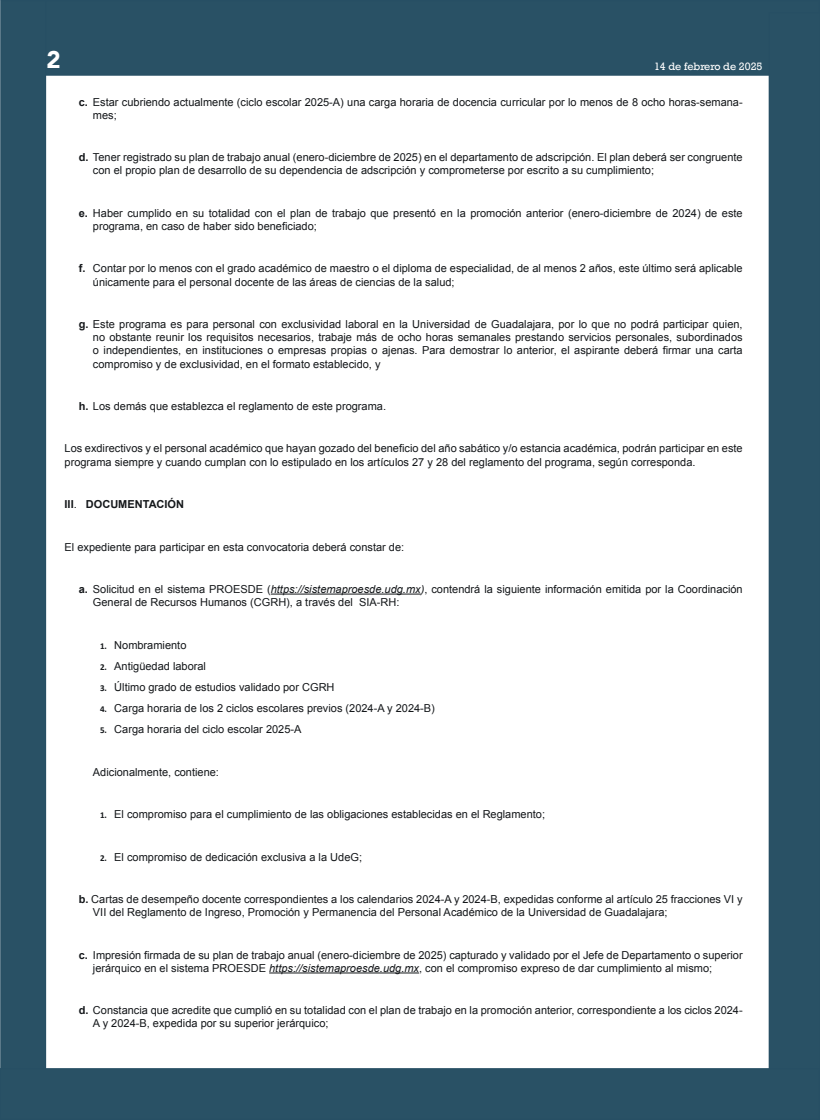
<style>
.page{position:relative;width:820px;height:1120px;background:#fff}
.page>*{position:absolute;margin:0;border:0;box-sizing:border-box;transform-origin:0 0}
.t1{font:900 24px "Avenir";color:#fff}
.t2{font:11px/13.2px "Arial";color:#14171a}
.t3{font:700 11px "Arial";color:#14171a}
.t4{font:10px "Rockwell";color:#fff}
.s1{font-weight:700}
.s2{font-weight:400}
.s3{font-style:italic}
.s4{font-family:"Calibri";font-weight:700;font-size:9px}
</style>
<div class="page">
<div style="left:26px;top:1px;width:793px;height:74px;background:#295165"></div>
<div style="left:25px;top:0;width:794px;height:76px;border:1px solid #274f64"></div>
<div style="left:1px;top:1px;width:45px;height:1086px;background:#295165"></div>
<div style="left:0;top:0;width:46px;height:1088px;border:1px solid #274f64"></div>
<div style="left:768px;top:13px;width:51px;height:1063px;background:#295165"></div>
<div style="left:768px;top:12px;width:51px;height:1064px;border:1px solid #274f64"></div>
<div style="left:0;top:1068px;width:819px;height:51px;background:#295165"></div>
<div style="left:0;top:1068px;width:819px;height:52px;border:1px solid #274f64"></div>
<hr style="left:271px;top:594px;width:149px;height:1px;background:#14171a">
<hr style="left:269px;top:972px;width:150px;height:1px;background:#14171a">
<h1 class="t1" style="left:47px;top:39px;width:16px">2</h1>
<p class="t4" style="left:653px;top:60px;width:110px">14 de febrero de 2025</p>
<p class="t2" style="left:93px;top:95px;width:651px;text-indent:-14px"><span class="s1">c.</span> Estar cubriendo actualmente (ciclo escolar 2025-A) una carga horaria de docencia curricular por lo menos de 8 ocho horas-semana&shy;mes;</p>
<p class="t2" style="left:93px;top:151px;width:651px;text-indent:-14px"><span class="s1">d.</span> Tener registrado su plan de trabajo anual (enero-diciembre de 2025) en el departamento de adscripción. El plan deberá ser congruente con el propio plan de desarrollo de su dependencia de adscripción y comprometerse por escrito a su cumplimiento;</p>
<p class="t2" style="left:93px;top:206px;width:651px;text-indent:-14px"><span class="s1">e.</span> Haber cumplido en su totalidad con el plan de trabajo que presentó en la promoción anterior (enero-diciembre de 2024) de este programa, en caso de haber sido beneficiado;</p>
<p class="t2" style="left:93px;top:262px;width:651px;text-indent:-14px"><span class="s1">f.</span> Contar por lo menos con el grado académico de maestro o el diploma de especialidad, de al menos 2 años, este último será aplicable únicamente para el personal docente de las áreas de ciencias de la salud;</p>
<p class="t2" style="left:93px;top:318px;width:651px;text-align:justify;text-indent:-14px"><span class="s1">g.</span> Este programa es para personal con exclusividad laboral en la Universidad de Guadalajara, por lo que no podrá participar quien, no obstante reunir los requisitos necesarios, trabaje más de ocho horas semanales prestando servicios personales, subordinados o independientes, en instituciones o empresas propias o ajenas. Para demostrar lo anterior, el aspirante deberá firmar una carta compromiso y de exclusividad, en el formato establecido, y</p>
<p class="t2" style="left:79px;top:400px;width:309px"><span class="s1">h.</span> Los demás que establezca el reglamento de este programa.</p>
<p class="t2" style="left:65px;top:442px;width:679px">Los exdirectivos y el personal académico que hayan gozado del beneficio del año sabático y/o estancia académica, podrán participar en este programa siempre y cuando cumplan con lo estipulado en los artículos 27 y 28 del reglamento del programa, según corresponda.</p>
<p class="t3" style="left:65px;top:497px;width:121px">III<span class="s2">.</span> DOCUMENTACIÓN</p>
<p class="t2" style="left:65px;top:540px;width:341px">El expediente para participar en esta convocatoria deberá constar de:</p>
<p class="t2" style="left:93px;top:582px;width:651px;text-indent:-14px"><span class="s1">a.</span> Solicitud en el sistema PROESDE (<span class="s3">https://sistemaproesde.udg.mx)</span>, contendrá la siguiente información emitida por la Coordinación<br>General de Recursos Humanos (CGRH), a través del SIA-RH:</p>
<p class="t2" style="left:100px;top:638px;width:88px"><span class="s4">1.</span> Nombramiento</p>
<p class="t2" style="left:100px;top:659px;width:107px"><span class="s4">2.</span> Antigüedad laboral</p>
<p class="t2" style="left:100px;top:680px;width:236px"><span class="s4">3.</span> Último grado de estudios validado por CGRH</p>
<p class="t2" style="left:100px;top:702px;width:336px"><span class="s4">4.</span> Carga horaria de los 2 ciclos escolares previos (2024-A y 2024-B)</p>
<p class="t2" style="left:100px;top:723px;width:203px"><span class="s4">5.</span> Carga horaria del ciclo escolar 2025-A</p>
<p class="t2" style="left:93px;top:765px;width:127px">Adicionalmente, contiene:</p>
<p class="t2" style="left:100px;top:808px;width:446px"><span class="s4">1.</span> El compromiso para el cumplimiento de las obligaciones establecidas en el Reglamento;</p>
<p class="t2" style="left:100px;top:850px;width:263px"><span class="s4">2.</span> El compromiso de dedicación exclusiva a la UdeG;</p>
<p class="t2" style="left:93px;top:892px;width:651px;text-indent:-14px"><span class="s1">b.</span> Cartas de desempeño docente correspondientes a los calendarios 2024-A y 2024-B, expedidas conforme al artículo 25 fracciones VI y<br>VII del Reglamento de Ingreso, Promoción y Permanencia del Personal Académico de la Universidad de Guadalajara;</p>
<p class="t2" style="left:93px;top:948px;width:651px;text-indent:-14px"><span class="s1">c.</span> Impresión firmada de su plan de trabajo anual (enero-diciembre de 2025) capturado y validado por el Jefe de Departamento o superior jerárquico en el sistema PROESDE <span class="s3">https://sistemaproesde.udg.mx</span>, con el compromiso expreso de dar cumplimiento al mismo;</p>
<p class="t2" style="left:93px;top:1004px;width:651px;text-indent:-14px"><span class="s1">d.</span> Constancia que acredite que cumplió en su totalidad con el plan de trabajo en la promoción anterior, correspondiente a los ciclos 2024-<br>A y 2024-B, expedida por su superior jerárquico;</p>
</div>
